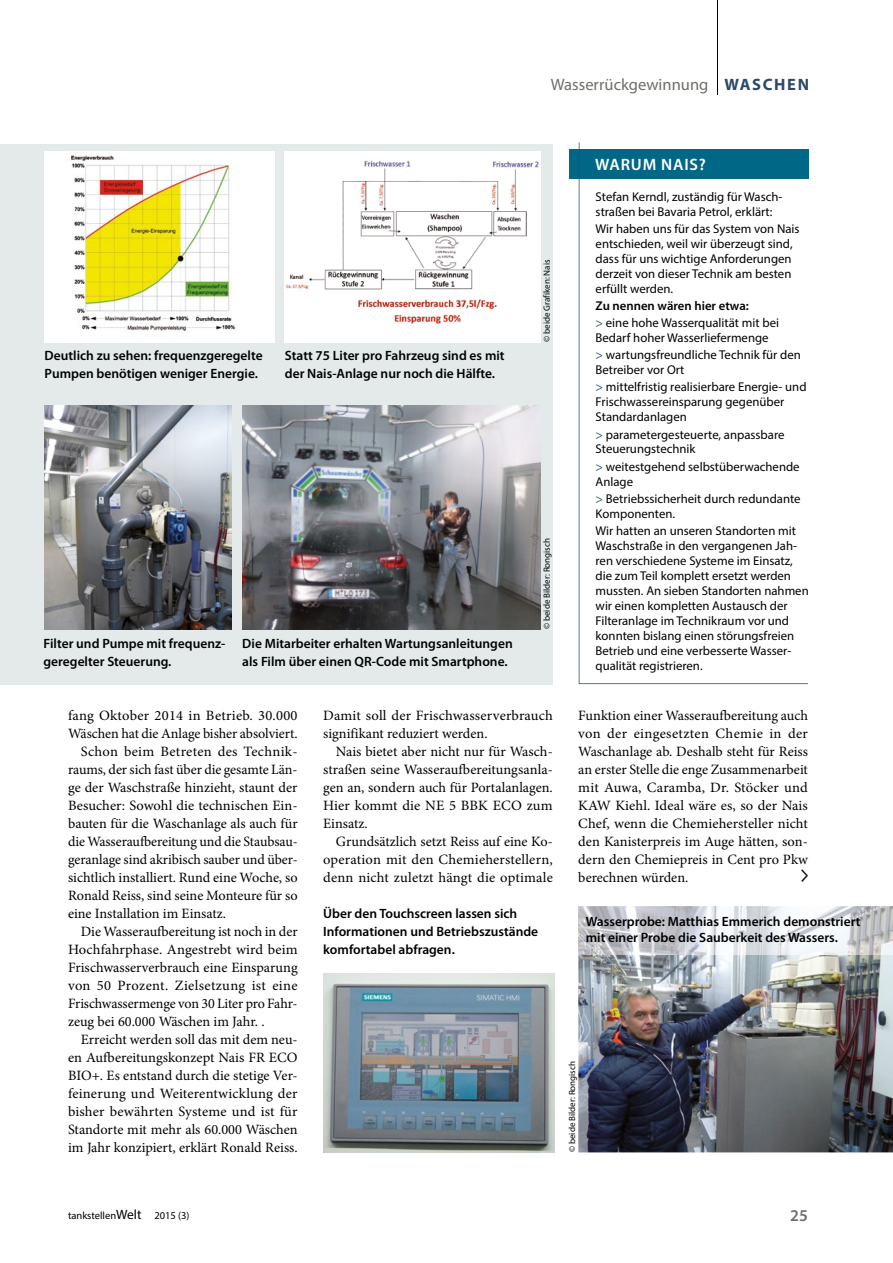
<style>
.page{position:relative;width:893px;height:1263px;background:#fff}
.page>*{position:absolute;margin:0;border:0;box-sizing:border-box;transform-origin:0 0}
.t1{font:16.5px "Myriad Pro";color:#6f6e68}
.t2{font:600 16.5px "Myriad Pro";letter-spacing:.05em;color:#fff}
.t3{font:600 16.5px "Myriad Pro";color:#6f6e68}
.t4{font:14.25px/18px "Minion Pro";color:#000;text-align:justify}
.t5{font:14.25px "Minion Pro";letter-spacing:.025em;color:#000}
.t6{font:14.25px "Minion Pro";letter-spacing:.02em;color:#000}
.t7{font:600 13.5px/18px "Myriad Pro";color:#000}
.t8{font:12.75px/15px "Myriad Pro";color:#000}
.t9{font:10.5px "Myriad Pro";color:#000}
.t10{font:9px "Myriad Pro";color:#000}
.s1{font-weight:700;color:#2d496a}
.s2{font-weight:600}
.s3{color:#2d496a}
.s4{font-size:13.5px}
</style>
<div class="page">
<div style="left:0;top:144px;width:553px;height:540px;background:#e4eaea"></div>
<img style="left:45px;top:152px;width:229px;height:190px">
<img style="left:285px;top:152px;width:255px;height:190px">
<img style="left:323px;top:973px;width:232px;height:179px">
<img style="left:45px;top:406px;width:186px;height:223px">
<img style="left:242px;top:406px;width:298px;height:223px">
<img style="left:578px;top:954px;width:315px;height:198px">
<img style="left:578px;top:907px;width:315px;height:47px">
<div style="left:569px;top:149px;width:240px;height:29px;background:#006886"></div>
<svg style="left:579px;top:142px;width:229px;height:542px"></svg>
<hr style="left:717px;top:0;width:1px;height:95px;background:#000">
<p class="t1" style="left:551px;top:74px;width:260px">Wasserrückgewinnung <span class="s1">WASCHEN</span></p>
<p class="t7" style="left:45px;top:346px;width:220px">Deutlich zu sehen: frequenzgeregelte<br>Pumpen benötigen weniger Energie.</p>
<p class="t7" style="left:285px;top:346px;width:221px">Statt 75 Liter pro Fahrzeug sind es mit der Nais-Anlage nur noch die Hälfte.</p>
<p class="t10" style="left:541px;top:342px;width:84px;rotate:-90deg">© beide Grafiken: Nais</p>
<p class="t7" style="left:44px;top:634px;width:183px">Filter und Pumpe mit frequenz&shy;geregelter Steuerung.</p>
<p class="t7" style="left:242px;top:634px;width:272px">Die Mitarbeiter erhalten Wartungsanleitungen als Film über einen QR-Code mit Smartphone.</p>
<p class="t10" style="left:541px;top:629px;width:93px;rotate:-90deg">© beide Bilder: Rongisch</p>
<p class="t4" style="left:68px;top:707px;width:231px">fang Oktober 2014 in Betrieb. 30.000</p>
<p class="t4" style="left:68px;top:725px;width:231px">Wäschen hat die Anlage bisher absolviert.</p>
<p class="t6" style="left:81px;top:742px;width:218px">Schon beim Betreten des Technik-</p>
<p class="t4" style="left:68px;top:761px;width:231px">raums, der sich fast über die gesamte Län-</p>
<p class="t4" style="left:68px;top:779px;width:231px">ge der Waschstraße hinzieht, staunt der</p>
<p class="t4" style="left:68px;top:797px;width:231px">Besucher: Sowohl die technischen Ein-</p>
<p class="t4" style="left:68px;top:815px;width:231px">bauten für die Waschanlage als auch für</p>
<p class="t4" style="left:68px;top:833px;width:231px">die Wasseraufbereitung und die Staubsau-</p>
<p class="t4" style="left:68px;top:851px;width:231px">geranlage sind akribisch sauber und über-</p>
<p class="t4" style="left:68px;top:869px;width:231px">sichtlich installiert. Rund eine Woche, so</p>
<p class="t4" style="left:68px;top:887px;width:231px">Ronald Reiss, sind seine Monteure für so</p>
<p class="t4" style="left:68px;top:905px;width:160px">eine Installation im Einsatz.</p>
<p class="t4" style="left:81px;top:923px;width:218px">Die Wasseraufbereitung ist noch in der</p>
<p class="t4" style="left:68px;top:941px;width:231px">Hochfahrphase. Angestrebt wird beim</p>
<p class="t4" style="left:68px;top:959px;width:231px">Frischwasserverbrauch eine Einsparung</p>
<p class="t5" style="left:68px;top:976px;width:231px">von 50 Prozent. Zielsetzung ist eine</p>
<p class="t4" style="left:68px;top:995px;width:231px">Frischwassermenge von 30 Liter pro Fahr-</p>
<p class="t4" style="left:68px;top:1013px;width:198px">zeug bei 60.000 Wäschen im Jahr. .</p>
<p class="t4" style="left:81px;top:1031px;width:218px">Erreicht werden soll das mit dem neu-</p>
<p class="t4" style="left:68px;top:1049px;width:231px">en Aufbereitungskonzept Nais FR ECO</p>
<p class="t4" style="left:68px;top:1067px;width:231px">BIO+. Es entstand durch die stetige Ver-</p>
<p class="t4" style="left:68px;top:1085px;width:231px">feinerung und Weiterentwicklung der</p>
<p class="t4" style="left:68px;top:1103px;width:231px">bisher bewährten Systeme und ist für</p>
<p class="t4" style="left:68px;top:1121px;width:231px">Standorte mit mehr als 60.000 Wäschen</p>
<p class="t4" style="left:68px;top:1139px;width:231px">im Jahr konzipiert, erklärt Ronald Reiss.</p>
<p class="t4" style="left:323px;top:707px;width:231px">Damit soll der Frischwasserverbrauch signifikant reduziert werden.</p>
<p class="t4" style="left:323px;top:743px;width:231px;text-indent:13px">Nais bietet aber nicht nur für Wasch&shy;straßen seine Wasseraufbereitungsanla&shy;gen an, sondern auch für Portalanlagen.<br>Hier kommt die NE 5 BBK ECO zum Einsatz.</p>
<p class="t4" style="left:323px;top:833px;width:231px;text-indent:13px">Grundsätzlich setzt Reiss auf eine Ko&shy;operation mit den Chemieherstellern, denn nicht zuletzt hängt die optimale</p>
<p class="t7" style="left:323px;top:904px;width:217px">Über den Touchscreen lassen sich<br>Informationen und Betriebszustände komfortabel abfragen.</p>
<p class="t2" style="left:595px;top:154px;width:112px">WARUM NAIS?</p>
<p class="t8" style="left:596px;top:189px;width:188px">Stefan Kerndl, zuständig für Wasch&shy;straßen bei Bavaria Petrol, erklärt:</p>
<p class="t8" style="left:596px;top:221px;width:206px">Wir haben uns für das System von Nais entschieden, weil wir überzeugt sind, dass für uns wichtige Anforderungen derzeit von dieser Technik am besten erfüllt werden.</p>
<p class="t8" style="left:596px;top:297px;width:185px;line-height:17.1px"><span class="s2">Zu nennen wären hier etwa:<br></span><span class="s3">&gt;</span> eine hohe Wasserqualität mit bei</p>
<p class="t8" style="left:596px;top:329px;width:207px;line-height:17.1px">Bedarf hoher Wasserliefermenge<br><span class="s3">&gt;</span> wartungsfreundliche Technik für den</p>
<p class="t8" style="left:596px;top:361px;width:212px;line-height:17.1px">Betreiber vor Ort<br><span class="s3">&gt;</span> mittelfristig realisierbare Energie- und</p>
<p class="t8" style="left:596px;top:394px;width:190px">Frischwassereinsparung gegenüber<br>Standardanlagen</p>
<p class="t8" style="left:596px;top:426px;width:190px"><span class="s3">&gt;</span> parametergesteuerte, anpassbare<br>Steuerungstechnik</p>
<p class="t8" style="left:596px;top:459px;width:206px"><span class="s3">&gt;</span> weitestgehend selbstüberwachende<br>Anlage</p>
<p class="t8" style="left:596px;top:491px;width:206px"><span class="s3">&gt;</span> Betriebssicherheit durch redundante<br>Komponenten.</p>
<p class="t8" style="left:596px;top:523px;width:215px">Wir hatten an unseren Standorten mit Waschstraße in den vergangenen Jah&shy;ren verschiedene Systeme im Einsatz, die zum Teil komplett ersetzt werden mussten. An sieben Standorten nahmen wir einen kompletten Austausch der Filteranlage im Technikraum vor und konnten bislang einen störungsfreien Betrieb und eine verbesserte Wasser&shy;qualität registrieren.</p>
<p class="t4" style="left:578px;top:707px;width:231px">Funktion einer Wasseraufbereitung auch von der eingesetzten Chemie in der Waschanlage ab. Deshalb steht für Reiss an erster Stelle die enge Zusammenarbeit mit Auwa, Caramba, Dr. Stöcker und KAW Kiehl. Ideal wäre es, so der Nais Chef, wenn die Chemiehersteller nicht den Kanisterpreis im Auge hätten, son&shy;dern den Chemiepreis in Cent pro Pkw berechnen würden.</p>
<p class="t7" style="left:586px;top:913px;width:276px;line-height:16.5px">Wasserprobe: Matthias Emmerich demonstriert mit einer Probe die Sauberkeit des Wassers.</p>
<p class="t10" style="left:566px;top:1152px;width:93px;rotate:-90deg">© beide Bilder: Rongisch</p>
<p class="t9" style="left:68px;top:1209px;width:123px">tankstellen<span class="s4">Welt</span> 2015 (3)</p>
<p class="t3" style="left:790px;top:1205px;width:19px">25</p>
</div>
